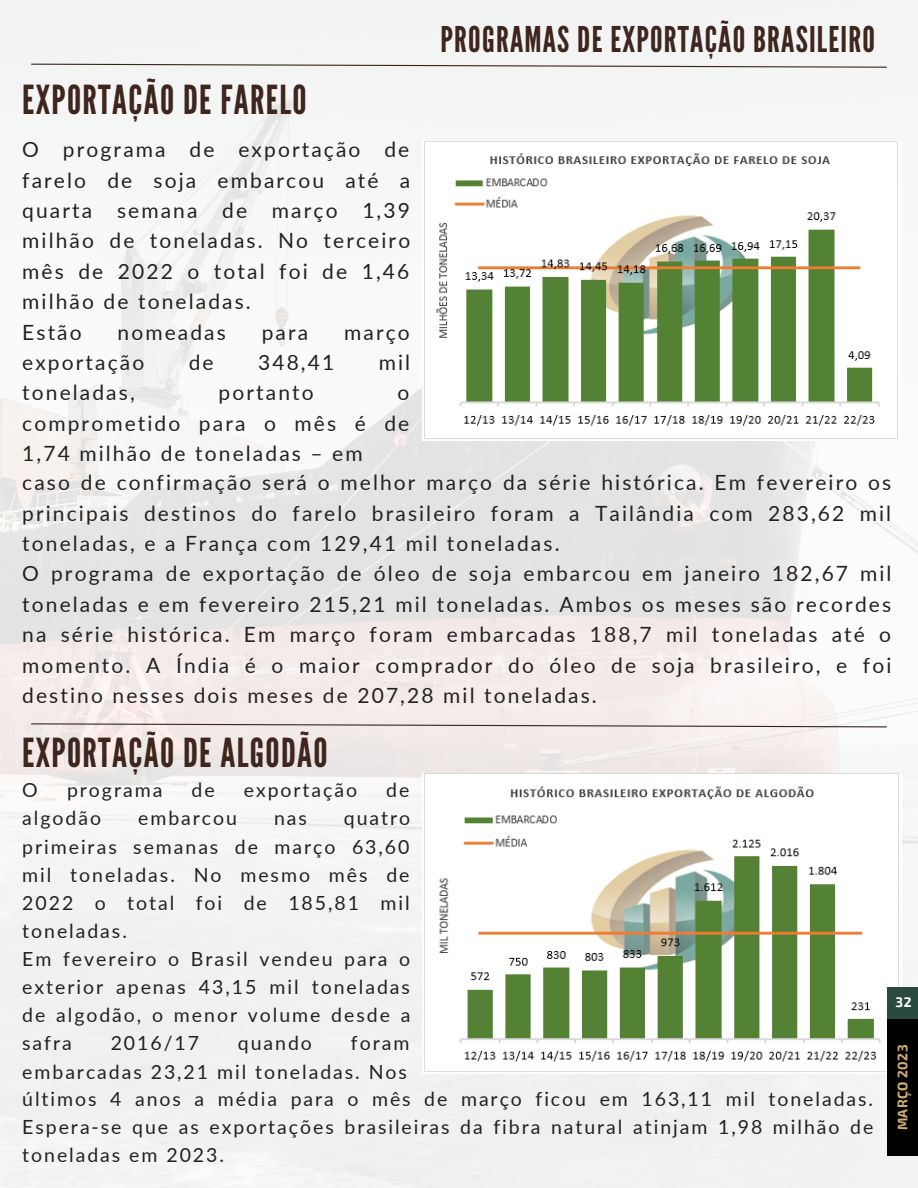
<style>
.page{position:relative;width:918px;height:1188px;background:#fff}
.page>*{position:absolute;margin:0;border:0;box-sizing:border-box;transform-origin:0 0}
.t1{font:39.9px "League Gothic";letter-spacing:.035em;color:#3e251e}
.t2{font:35.4px "League Gothic";letter-spacing:.035em;color:#3e251e}
.t3{font:21px/30.3px "Lato";letter-spacing:.1em;color:#222}
.t4{font:19.5px/28.2px "Lato";letter-spacing:.1em;color:#222}
.t5{font:700 13.65px "Exo 2";letter-spacing:.03em;color:#d2ae6e}
.t6{font:700 13.65px "Exo 2";color:#fff}
</style>
<div class="page">
<img style="left:0;top:0;width:918px;height:1188px">
<svg style="left:30px;top:63px;width:858px;height:5px"></svg>
<img style="left:422px;top:773px;width:479px;height:301px">
<div style="left:888px;top:1019px;width:30px;height:137px;background:#000"></div>
<div style="left:888px;top:987px;width:30px;height:32px;background:#294941"></div>
<svg style="left:30px;top:723px;width:858px;height:5px;background:#cabfbd"></svg>
<img style="left:422px;top:140px;width:479px;height:301px">
<h1 class="t1" style="left:22px;top:77px;width:286px">EXPORTAÇÃO DE FARELO</h1>
<p class="t3" style="left:22px;top:134px;width:390px">O programa de exportação de farelo de soja embarcou até a quarta semana de março 1,39 milhão de toneladas. No terceiro mês de 2022 o total foi de 1,46 milhão de toneladas.<br>Estão</p>
<p class="t3" style="left:118px;top:316px;width:110px">nomeadas</p>
<p class="t3" style="left:262px;top:316px;width:48px">para</p>
<p class="t3" style="left:344px;top:316px;width:67px">março</p>
<p class="t3" style="left:22px;top:347px;width:124px">exportação</p>
<p class="t3" style="left:189px;top:347px;width:26px">de</p>
<p class="t3" style="left:258px;top:347px;width:78px">348,41</p>
<p class="t3" style="left:379px;top:347px;width:33px">mil</p>
<p class="t3" style="left:22px;top:377px;width:114px">toneladas,</p>
<p class="t3" style="left:219px;top:377px;width:97px">portanto</p>
<p class="t3" style="left:22px;top:377px;width:389px;text-align:justify;text-indent:375px">o comprometido para o mês é de 1,74 milhão de toneladas – em</p>
<h2 class="t2" style="left:441px;top:19px;width:436px">PROGRAMAS DE EXPORTAÇÃO BRASILEIRO</h2>
<p class="t3" style="left:22px;top:467px;width:871px">caso de confirmação será o melhor março da série histórica. Em fevereiro os principais destinos do farelo brasileiro foram a Tailândia com 283,62 mil toneladas, e a França com 129,41 mil toneladas.<br>O programa de exportação de óleo de soja embarcou em janeiro 182,67 mil toneladas e em fevereiro 215,21 mil toneladas. Ambos os meses são recordes na série histórica. Em março foram embarcadas 188,7 mil toneladas até o momento. A Índia é o maior comprador do óleo de soja brasileiro, e foi destino nesses dois meses de 207,28 mil toneladas.</p>
<h1 class="t1" style="left:22px;top:730px;width:307px">EXPORTAÇÃO DE ALGODÃO</h1>
<p class="t4" style="left:22px;top:776px;width:17px">O</p>
<p class="t4" style="left:67px;top:776px;width:97px">programa</p>
<p class="t4" style="left:192px;top:776px;width:25px">de</p>
<p class="t4" style="left:244px;top:776px;width:115px">exportação</p>
<p class="t4" style="left:386px;top:776px;width:25px">de</p>
<p class="t4" style="left:22px;top:804px;width:80px">algodão</p>
<p class="t4" style="left:138px;top:804px;width:100px">embarcou</p>
<p class="t4" style="left:274px;top:804px;width:34px">nas</p>
<p class="t4" style="left:22px;top:804px;width:390px;text-indent:322px">quatro primeiras semanas de março 63,60 mil toneladas. No mesmo mês de<br>2022 o total foi de 185,81 mil toneladas.<br>Em fevereiro o Brasil vendeu para o exterior apenas 43,15 mil toneladas de algodão, o menor volume desde a safra</p>
<p class="t6" style="left:896px;top:993px;width:17px">32</p>
<p class="t4" style="left:111px;top:1029px;width:90px">2016/17</p>
<p class="t4" style="left:238px;top:1029px;width:76px">quando</p>
<p class="t4" style="left:22px;top:1029px;width:853px;text-indent:329px">foram<br>embarcadas 23,21 mil toneladas. Nos<br>últimos 4 anos a média para o mês de março ficou em 163,11 mil toneladas.<br>Espera-se que as exportações brasileiras da fibra natural atinjam 1,98 milhão de toneladas em 2023.</p>
<p class="t5" style="left:894px;top:1130px;width:87px;rotate:-90deg">MARÇO 2023</p>
</div>
